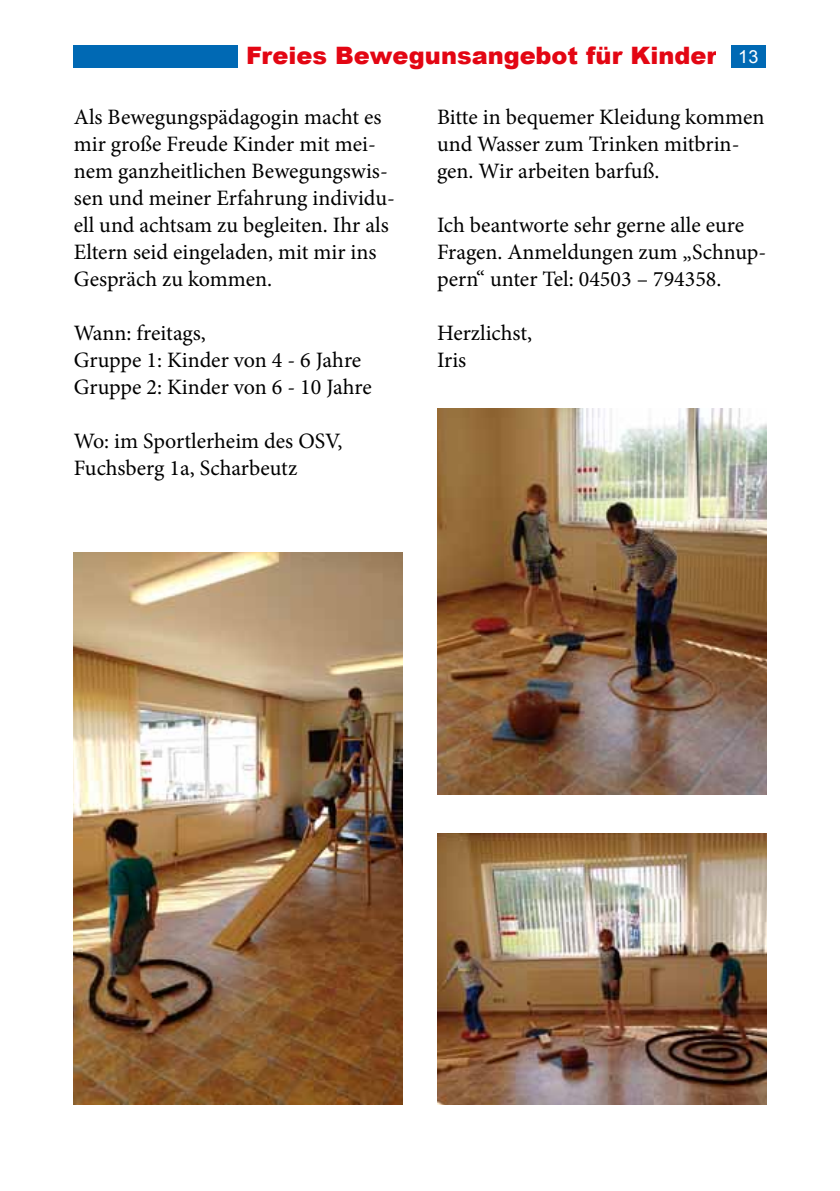
<style>
.page{position:relative;width:840px;height:1191px;background:#fff}
.page>*{position:absolute;margin:0;border:0;box-sizing:border-box;transform-origin:0 0}
.t1{font:900 24px "Arial";color:#e30613}
.t2{font:22px/27px "Minion Pro";color:#000}
.t3{font:18px "Arial";color:#fff}
</style>
<div class="page">
<div style="left:74px;top:45px;width:691px;height:23px;background:#0069b4"></div>
<div style="left:238px;top:43px;width:478px;height:31px;background:#fff"></div>
<div style="left:715px;top:43px;width:15px;height:31px;background:#fff"></div>
<img style="left:74px;top:552px;width:329px;height:552px">
<img style="left:437px;top:408px;width:328px;height:386px">
<img style="left:437px;top:833px;width:328px;height:271px">
<p class="t1" style="left:246px;top:38px;width:472px">Freies Bewegunsangebot für Kinder</p>
<p class="t3" style="left:737px;top:45px;width:22px">13</p>
<p class="t2" style="left:74px;top:103px;width:322px">Als Bewegungspädagogin macht es mir große Freude Kinder mit mei&shy;nem ganzheitlichen Bewegungswis&shy;sen und meiner Erfahrung individu&shy;ell und achtsam zu begleiten. Ihr als<br>Eltern seid eingeladen, mit mir ins<br>Gespräch zu kommen.</p>
<p class="t2" style="left:74px;top:319px;width:299px">Wann: freitags,<br>Gruppe 1: Kinder von 4 - 6 Jahre<br>Gruppe 2: Kinder von 6 - 10 Jahre</p>
<p class="t2" style="left:74px;top:427px;width:270px">Wo: im Sportlerheim des OSV,<br>Fuchsberg 1a, Scharbeutz</p>
<p class="t2" style="left:437px;top:103px;width:329px">Bitte in bequemer Kleidung kommen und Wasser zum Trinken mitbrin&shy;gen. Wir arbeiten barfuß.</p>
<p class="t2" style="left:437px;top:211px;width:330px">Ich beantworte sehr gerne alle eure<br>Fragen. Anmeldungen zum „Schnup&shy;pern“ unter Tel: 04503 – 794358.</p>
<p class="t2" style="left:437px;top:319px;width:96px">Herzlichst,<br>Iris</p>
</div>
